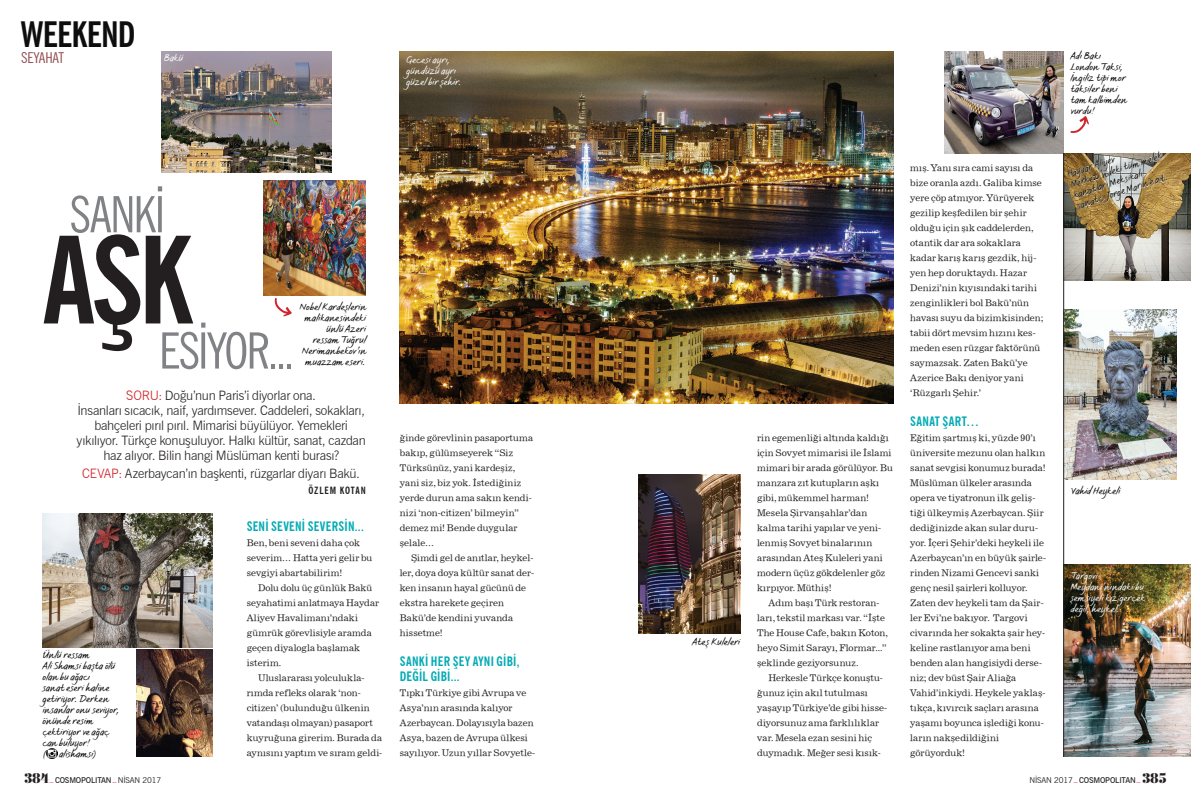
<style>
.page{position:relative;width:1191px;height:808px;background:#fff}
.page>*{position:absolute;margin:0;border:0;box-sizing:border-box;transform-origin:0 0}
.sans_baslik_1{font:700 condensed 120px "News Gothic BT";color:#231f20}
.sans_baslik_1-2{font:condensed 50px "News Gothic BT";letter-spacing:-.03em;color:#808285}
.t1{font:700 condensed 35px "News Gothic BT";letter-spacing:-.025em;color:#000}
.t2{font:condensed 15px "News Gothic BT";letter-spacing:-.015em;color:#8c4448}
.spot{font:300 13px/15px "News Gothic BT";letter-spacing:-.015em;color:#231f20;text-align:center}
.arabaslik{font:700 condensed 13px/15px "News Gothic BT";letter-spacing:.015em;color:#00aab5}
.resimalti_elyazi{font:10px/11px "FS Sammy";color:#000}
.resimalti_elyazi-2{font:10px/11px "FS Sammy";letter-spacing:.005em;color:#fff}
.imza{font:700 condensed 10px "News Gothic BT";letter-spacing:.085em;color:#231f20}
.yazi{font:9px/15px "News";letter-spacing:.01em;color:#231f20}
.t3{font:600 8px "News Gothic BT";letter-spacing:-.02em;color:#231f20}
.s1{color:#d1232a}
.s2{font-family:"Trivia Serif";font-weight:900;font-size:14px}
.s3{font-weight:400}
</style>
<div class="page">
<img style="left:400px;top:51px;width:493px;height:353px">
<img style="left:43px;top:513px;width:170px;height:135px">
<img style="left:136px;top:650px;width:77px;height:107px">
<img style="left:264px;top:180px;width:102px;height:115px">
<img style="left:638px;top:475px;width:102px;height:159px">
<img style="left:944px;top:51px;width:119px;height:102px">
<img style="left:1064px;top:153px;width:127px;height:128px">
<img style="left:1064px;top:564px;width:127px;height:193px">
<img style="left:1064px;top:309px;width:112px;height:170px">
<img style="left:162px;top:51px;width:170px;height:122px">
<hr style="left:1063px;top:153px;width:1px;height:604px;background:#231f20">
<svg style="left:46px;top:748px;width:11px;height:11px"></svg>
<img style="left:1067px;top:153px;width:100px;height:57px">
<svg style="left:1070px;top:116px;width:18px;height:17px"></svg>
<svg style="left:275px;top:298px;width:17px;height:18px"></svg>
<h3 class="t1" style="left:20px;top:13px;width:117px">WEEKEND</h3>
<h3 class="t2" style="left:21px;top:49px;width:44px">SEYAHAT</h3>
<p class="resimalti_elyazi-2" style="left:164px;top:52px;width:21px">Bakü</p>
<p class="resimalti_elyazi" style="left:1070px;top:50px;width:58px">Adı Bakı<br>London Taksi,<br>İngiliz tipi mor taksiler beni tam kalbimden vurdu!</p>
<p class="resimalti_elyazi-2" style="left:406px;top:54px;width:57px">Gecesi ayrı, gündüzü ayrı güzel bir şehir.</p>
<p class="sans_baslik_1-2" style="left:69px;top:184px;width:97px">SANKİ</p>
<p class="sans_baslik_1" style="left:43px;top:207px;width:151px">AŞK</p>
<p class="sans_baslik_1-2" style="left:159px;top:320px;width:136px">ESİYOR...</p>
<p class="resimalti_elyazi" style="left:300px;top:301px;width:68px;text-align:right">Nobel Kardeşlerin malikanesindeki ünlü Azeri ressam Tuğrul<br>Nerimanbekov’ın muazzam eseri.</p>
<p class="spot" style="left:77px;top:387px;width:291px"><span class="s1">SORU:</span> Doğu’nun Paris’i diyorlar ona.<br>İnsanları sıcacık, naif, yardımsever. Caddeleri, sokakları, bahçeleri pırıl pırıl. Mimarisi büyülüyor. Yemekleri yıkılıyor. Türkçe konuşuluyor. Halkı kültür, sanat, cazdan haz alıyor. Bilin hangi Müslüman kenti burası?</p>
<p class="spot" style="left:82px;top:465px;width:279px"><span class="s1">CEVAP:</span> Azerbaycan’ın başkenti, rüzgarlar diyarı Bakü.</p>
<p class="imza" style="left:308px;top:485px;width:59px">ÖZLEM KOTAN</p>
<p class="resimalti_elyazi" style="left:43px;top:649px;width:78px">Ünlü ressam<br>Ali Shamsi başta ölü olan bu ağacı<br>sanat eseri haline getiriyor. Derken insanlar onu seviyor, önünde resim çektiriyor ve ağaç can buluyor!<br>(</p>
<p class="resimalti_elyazi" style="left:59px;top:748px;width:39px">alishamsi)</p>
<p class="arabaslik" style="left:247px;top:519px;width:119px">SENI SEVENI SEVERSIN...</p>
<p class="yazi" style="left:247px;top:535px;width:127px">Ben, beni seveni daha çok severim… Hatta yeri gelir bu sevgiyi abartabilirim!</p>
<p class="yazi" style="left:247px;top:580px;width:134px;text-indent:11px">Dolu dolu üç günlük Bakü seyahatimi anlatmaya Haydar<br>Aliyev Havalimanı’ndaki gümrük görevlisiyle aramda geçen diyalogla başlamak isterim.</p>
<p class="yazi" style="left:247px;top:670px;width:137px;text-indent:11px">Uluslararası yolculukla&shy;rımda refleks olarak ‘non&shy;citizen’ (bulunduğu ülkenin vatandaşı olmayan) pasaport kuyruğuna girerim. Burada da aynısını yaptım ve sıram geldi-</p>
<p class="yazi" style="left:400px;top:430px;width:135px">ğinde görevlinin pasaportuma bakıp, gülümseyerek “Siz<br>Türksünüz, yani kardeşiz, yani siz, biz yok. İstediğiniz yerde durun ama sakın kendi&shy;nizi ‘non-citizen’ bilmeyin” demez mi! Bende duygular şelale…</p>
<p class="yazi" style="left:400px;top:550px;width:136px;text-indent:11px">Şimdi gel de anıtlar, heykel&shy;ler, doya doya kültür sanat der&shy;ken insanın hayal gücünü de ekstra harekete geçiren<br>Bakü’de kendini yuvanda hissetme!</p>
<p class="arabaslik" style="left:400px;top:654px;width:121px">SANKI HER ŞEY AYNI GIBI,<br>DEĞIL GIBI...</p>
<p class="yazi" style="left:400px;top:685px;width:137px">Tıpkı Türkiye gibi Avrupa ve<br>Asya’nın arasında kalıyor<br>Azerbaycan. Dolayısıyla bazen<br>Asya, bazen de Avrupa ülkesi sayılıyor. Uzun yıllar Sovyetle-</p>
<p class="resimalti_elyazi" style="left:692px;top:636px;width:49px">Ateş Kuleleri</p>
<p class="yazi" style="left:757px;top:430px;width:137px">rin egemenliği altında kaldığı için Sovyet mimarisi ile İslami mimari bir arada görülüyor. Bu manzara zıt kutupların aşkı gibi, mükemmel harman!<br>Mesela Şirvanşahlar’dan kalma tarihi yapılar ve yeni&shy;lenmiş Sovyet binalarının arasından Ateş Kuleleri yani modern üçüz gökdelenler göz kırpıyor. Müthiş!</p>
<p class="yazi" style="left:757px;top:595px;width:132px;text-indent:11px">Adım başı Türk restoran&shy;ları, tekstil markası var. “İşte<br>The House Cafe, bakın Koton, heyo Simit Sarayı, Flormar...” şeklinde geziyorsunuz.</p>
<p class="yazi" style="left:757px;top:670px;width:132px;text-indent:11px">Herkesle Türkçe konuştu&shy;ğunuz için akıl tutulması yaşayıp Türkiye’de gibi hisse&shy;diyorsunuz ama farklılıklar var. Mesela ezan sesini hiç duymadık. Meğer sesi kısık-</p>
<p class="yazi" style="left:910px;top:160px;width:135px">mış. Yanı sıra cami sayısı da bize oranla azdı. Galiba kimse yere çöp atmıyor. Yürüyerek gezilip keşfedilen bir şehir olduğu için şık caddelerden, otantik dar ara sokaklara kadar karış karış gezdik, hij&shy;yen hep doruktaydı. Hazar<br>Denizi’nin kıyısındaki tarihi zenginlikleri bol Bakü’nün havası suyu da bizimkisinden; tabii dört mevsim hızını kes&shy;meden esen rüzgar faktörünü saymazsak. Zaten Bakü’ye<br>Azerice Bakı deniyor yani ‘Rüzgarlı Şehir.’</p>
<p class="arabaslik" style="left:910px;top:414px;width:70px">SANAT ŞART…</p>
<p class="yazi" style="left:910px;top:430px;width:137px">Eğitim şartmış ki, yüzde 90’ı üniversite mezunu olan halkın sanat sevgisi konumuz burada!<br>Müslüman ülkeler arasında opera ve tiyatronun ilk geliş&shy;tiği ülkeymiş Azerbaycan. Şiir dediğinizde akan sular duru&shy;yor. İçeri Şehir’deki heykeli ile<br>Azerbaycan’ın en büyük şairle&shy;rinden Nizami Gencevi sanki genç nesil şairleri kolluyor.<br>Zaten dev heykeli tam da Şair&shy;ler Evi’ne bakıyor. Targovi civarında her sokakta şair hey&shy;keline rastlanıyor ama beni benden alan hangisiydi derse&shy;niz; dev büst Şair Aliağa<br>Vahid’inkiydi. Heykele yaklaş&shy;tıkça, kıvırcık saçları arasına yaşamı boyunca işlediği konu&shy;ların nakşedildiğini görüyorduk!</p>
<p class="resimalti_elyazi" style="left:1065px;top:169px;width:98px;rotate:-18deg">Haydar Aliyev<br>Merkezi’ndeki tüm melek kanatları Meksikalı sanatçı Jorge Marin’e ait.</p>
<p class="resimalti_elyazi" style="left:1070px;top:485px;width:51px">Vahid Heykeli</p>
<p class="resimalti_elyazi-2" style="left:1070px;top:570px;width:76px">Targovi<br>Meydanı’nındaki bu şemsiyeli kız gerçek değil, heykel.</p>
<p class="t3" style="left:24px;top:775px;width:139px"><span class="s2">384</span><sup>_</sup> COSMOPOLITAN<sup>_</sup> <span class="s3">NİSAN 2017</span></p>
<p class="t3" style="left:1029px;top:775px;width:139px"><span class="s3">NİSAN 2017</span><sup>_</sup> COSMOPOLITAN<sup>_</sup> <span class="s2">385</span></p>
</div>
